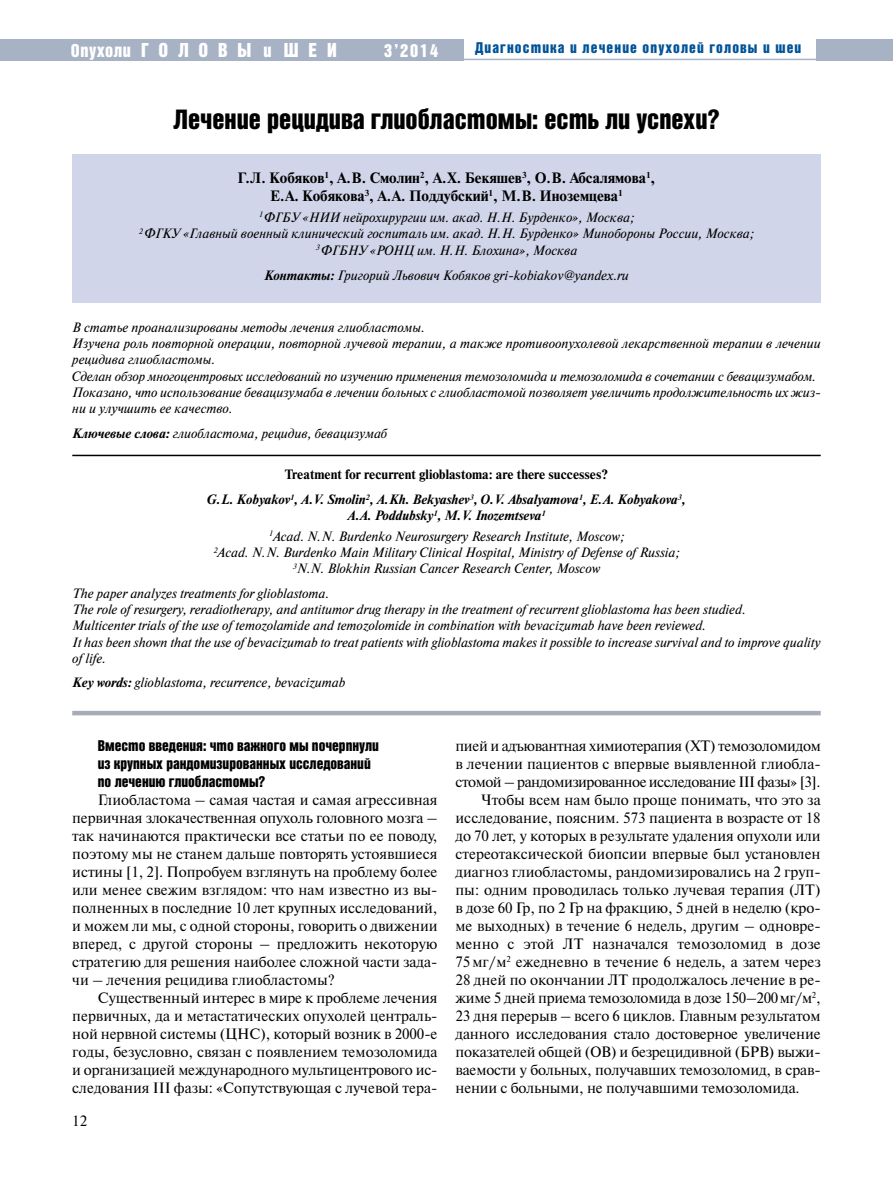
<style>
.page{position:relative;width:893px;height:1191px;background:#fff}
.page>*{position:absolute;margin:0;border:0;box-sizing:border-box;transform-origin:0 0}
.t1{font:27px "Bastion Kontrast Alt C";color:#000}
.t2{font:19.5px "Bastion Kontrast Alt C";letter-spacing:.5em;color:#fff}
.t3{font:18px "Bastion Kontrast Alt C";color:#fff}
.t4{font:15px/18px "Newton C";color:#000;text-align:justify}
.t5{font:700 15px/18px "Newton C";color:#000;text-align:center}
.t6{font:15px/18px "Bastion Kontrast Alt C";color:#000}
.t7{font:15px "Newton C";letter-spacing:-.02em;color:#000}
.t8{font:15px "Newton C";letter-spacing:-.03em;color:#000}
.t9{font:15px "Bastion Kontrast Alt C";letter-spacing:.075em;color:#005398}
.t10{font:italic 13.5px/16.2px "Newton C";color:#000;text-align:center}
.t11{font:italic 700 13.5px/24.8px "Newton C";color:#000;text-align:center}
.s1{font-size:18px}
.s2{font-weight:700}
.s3{font-style:normal}
</style>
<div class="page">
<div style="left:0;top:39px;width:463px;height:21px;background:#a7b2c5"></div>
<div style="left:816px;top:39px;width:77px;height:21px;background:#a7b2c5"></div>
<hr style="left:445px;top:59px;width:377px;height:1px;background:#a7b2c5">
<div style="left:72px;top:154px;width:749px;height:149px;background:#d1d5e9"></div>
<hr style="left:72px;top:455px;width:749px;height:1px;background:#000">
<hr style="left:72px;top:711px;width:749px;height:4px;background:#a7aab7">
<h2 class="t2" style="left:71px;top:40px;width:267px"><span class="s1">Опухоли</span>ГОЛОВЫ <span class="s1">и</span> ШЕИ</h2>
<p class="t3" style="left:384px;top:41px;width:56px">3’2014</p>
<p class="t9" style="left:475px;top:40px;width:328px">Диагностика и лечение опухолей головы и шеи</p>
<h1 class="t1" style="left:173px;top:106px;width:548px">Лечение рецидива глиобластомы: есть ли успехи?</h1>
<p class="t5" style="left:238px;top:169px;width:419px">Г.Л. Кобяков<sup>1</sup>, А.В. Смолин<sup>2</sup>, А.Х. Бекяшев<sup>3</sup>, О.В. Абсалямова<sup>1</sup>,<br>Е.А. Кобякова<sup>3</sup>, А.А. Поддубский<sup>1</sup>, М.В. Иноземцева<sup>1</sup></p>
<p class="t10" style="left:139px;top:209px;width:617px"><sup>1</sup> ФГБУ «НИИ нейрохирургии им. акад. Н.Н. Бурденко», Москва;<br><sup>2</sup> ФГКУ «Главный военный клинический госпиталь им. акад. Н.Н. Бурденко» Минобороны России, Москва;<br><sup>3</sup> ФГБНУ «РОНЦ им. Н.Н. Блохина», Москва</p>
<p class="t10" style="left:264px;top:267px;width:366px"><span class="s2">Контакты:</span> Григорий Львович Кобяков gri-kobiakov@yandex.ru</p>
<p class="t10" style="left:72px;top:319px;width:750px;text-align:left">В статье проанализированы методы лечения глиобластомы.<br>Изучена роль повторной операции, повторной лучевой терапии, а также противоопухолевой лекарственной терапии в лечении рецидива глиобластомы.<br>Сделан обзор многоцентровых исследований по изучению применения темозоломида и темозоломида в сочетании с бевацизумабом.<br>Показано, что использование бевацизумаба в лечении больных с глиобластомой позволяет увеличить продолжительность их жиз&shy;ни и улучшить ее качество.</p>
<p class="t10" style="left:72px;top:425px;width:316px"><span class="s2">Ключевые слова:</span> глиобластома, рецидив, бевацизумаб</p>
<p class="t11" style="left:207px;top:462px;width:480px"><span class="s3">Treatment for recurrent glioblastoma: are there successes?<br></span>G.L. Kobyakov<sup>1</sup>, A.V. Smolin<sup>2</sup>, A.Kh. Bekyashev<sup>3</sup>, O.V. Absalyamova<sup>1</sup>, E.A. Kobyakova<sup>3</sup>,</p>
<p class="t10" style="left:269px;top:505px;width:357px;line-height:20.4px"><span class="s2">A.A. Poddubsky</span><sup>1</sup><span class="s2">, M.V. Inozemtseva</span><sup>1<br></sup><sup>1</sup>Acad. N.N. Burdenko Neurosurgery Research Institute, Moscow;</p>
<p class="t10" style="left:213px;top:544px;width:468px"><sup>2</sup>Acad. N.N. Burdenko Main Military Clinical Hospital, Ministry of Defense of Russia;<br><sup>3</sup>N.N. Blokhin Russian Cancer Research Center, Moscow</p>
<p class="t10" style="left:72px;top:585px;width:750px;text-align:left">The paper analyzes treatments for glioblastoma.<br>The role of resurgery, reradiotherapy, and antitumor drug therapy in the treatment of recurrent glioblastoma has been studied.<br>Multicenter trials of the use of temozolamide and temozolomide in combination with bevacizumab have been reviewed.<br>It has been shown that the use of bevacizumab to treat patients with glioblastoma makes it possible to increase survival and to improve quality of life.</p>
<p class="t10" style="left:72px;top:675px;width:274px"><span class="s2">Key words:</span> glioblastoma, recurrence, bevacizumab</p>
<p class="t6" style="left:98px;top:736px;width:283px">Вместо введения: что важного мы почерпнули из крупных рандомизированных исследований по лечению глиобластомы?</p>
<p class="t4" style="left:72px;top:790px;width:367px;text-indent:26px">Глиобластома – самая частая и самая агрессивная первичная злокачественная опухоль головного мозга – так начинаются практически все статьи по ее поводу, поэтому мы не станем дальше повторять устоявшиеся истины [1, 2]. Попробуем взглянуть на проблему более или менее свежим взглядом: что нам известно из вы&shy;полненных в последние 10 лет крупных исследований, и можем ли мы, с одной стороны, говорить о движении вперед, с другой стороны – предложить некоторую стратегию для решения наиболее сложной части зада&shy;чи – лечения рецидива глиобластомы?</p>
<p class="t4" style="left:72px;top:988px;width:367px;text-indent:26px">Существенный интерес в мире к проблеме лечения первичных, да и метастатических опухолей централь&shy;ной нервной системы (ЦНС), который возник в 2000‑е годы, безусловно, связан с появлением темозоломида и организацией международного мультицентрового ис&shy;следования III фазы: «Сопутствующая с лучевой тера-</p>
<p class="t4" style="left:72px;top:1112px;width:16px">12</p>
<p class="t7" style="left:455px;top:737px;width:367px">пией и адъювантная химиотерапия (ХТ) темозоломидом</p>
<p class="t4" style="left:455px;top:754px;width:367px">в лечении пациентов с впервые выявленной глиобла-</p>
<p class="t8" style="left:455px;top:773px;width:367px">стомой – рандомизированное исследование III фазы» [3].</p>
<p class="t4" style="left:481px;top:790px;width:341px">Чтобы всем нам было проще понимать, что это за</p>
<p class="t4" style="left:455px;top:808px;width:367px">исследование, поясним. 573 пациента в возрасте от 18</p>
<p class="t4" style="left:455px;top:826px;width:367px">до 70 лет, у которых в результате удаления опухоли или</p>
<p class="t4" style="left:455px;top:844px;width:367px">стереотаксической биопсии впервые был установлен</p>
<p class="t4" style="left:455px;top:862px;width:367px">диагноз глиобластомы, рандомизировались на 2 груп-</p>
<p class="t4" style="left:455px;top:880px;width:367px">пы: одним проводилась только лучевая терапия (ЛТ)</p>
<p class="t4" style="left:455px;top:898px;width:367px">в дозе 60 Гр, по 2 Гр на фракцию, 5 дней в неделю (кро-</p>
<p class="t4" style="left:455px;top:916px;width:367px">ме выходных) в течение 6 недель, другим – одновре-</p>
<p class="t4" style="left:455px;top:934px;width:367px">менно с этой ЛТ назначался темозоломид в дозе</p>
<p class="t4" style="left:455px;top:952px;width:367px">75мг/м<sup>2</sup> ежедневно в течение 6 недель, а затем через</p>
<p class="t4" style="left:455px;top:970px;width:367px">28 дней по окончании ЛТ продолжалось лечение в ре-</p>
<p class="t7" style="left:455px;top:989px;width:367px">жиме 5 дней приема темозоломида в дозе 150–200мг/м<sup>2</sup>,</p>
<p class="t4" style="left:455px;top:1006px;width:367px">23 дня перерыв – всего 6 циклов. Главным результатом</p>
<p class="t4" style="left:455px;top:1024px;width:367px">данного исследования стало достоверное увеличение</p>
<p class="t4" style="left:455px;top:1042px;width:367px">показателей общей (ОВ) и безрецидивной (БРВ) выжи-</p>
<p class="t4" style="left:455px;top:1060px;width:367px">ваемости у больных, получавших темозоломид, в срав-</p>
<p class="t4" style="left:455px;top:1078px;width:346px">нении с больными, не получавшими темозоломида.</p>
</div>
